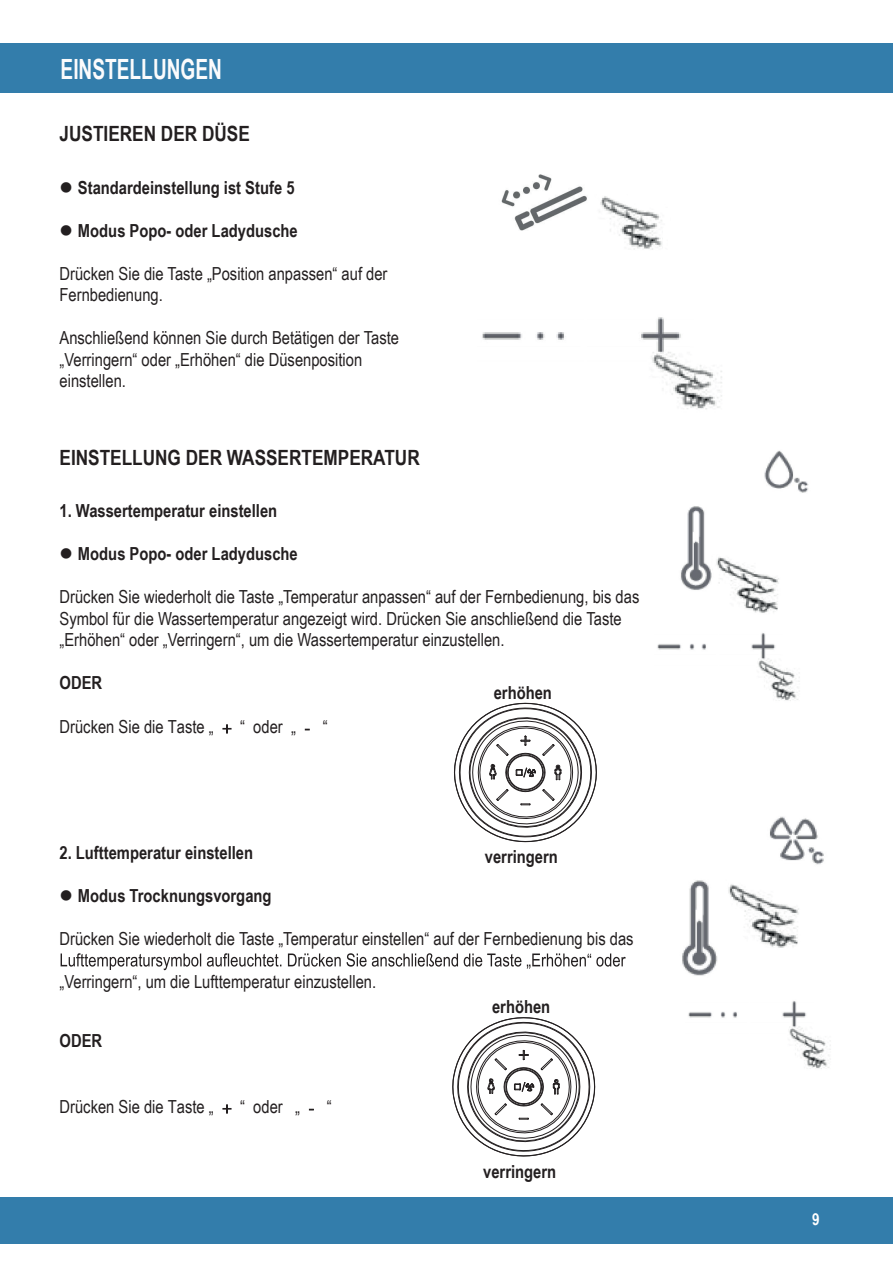
<style>
.page{position:relative;width:893px;height:1263px;background:#fff}
.page>*{position:absolute;margin:0;border:0;box-sizing:border-box;transform-origin:0 0}
.t1{font:700 27.9px "Arial Narrow";color:#fbfbfc;scale:.84 1}
.t2{font:700 21px "Arial Narrow";color:#231f20}
.t3{font:18px/21.6px "Arial Narrow";color:#231f20}
.t4{font:700 18px "Arial Narrow";color:#231f20}
.t5{font:700 16.5px "Arial Narrow";color:#fff}
</style>
<div class="page">
<div style="left:0;top:43px;width:893px;height:50px;background:#337dab"></div>
<div style="left:0;top:1197px;width:893px;height:47px;background:#337dab"></div>
<img style="left:482px;top:317px;width:240px;height:93px">
<svg style="left:222px;top:724px;width:10px;height:10px"></svg>
<svg style="left:61px;top:953px;width:565px;height:17px"></svg>
<img style="left:680px;top:450px;width:129px;height:163px">
<img style="left:682px;top:816px;width:142px;height:160px">
<img style="left:501px;top:174px;width:161px;height:76px">
<img style="left:657px;top:633px;width:143px;height:68px">
<svg style="left:454px;top:702px;width:142px;height:141px"></svg>
<img style="left:688px;top:1001px;width:143px;height:68px">
<svg style="left:222px;top:1104px;width:10px;height:10px"></svg>
<svg style="left:453px;top:1017px;width:142px;height:140px"></svg>
<h1 class="t1" style="left:61px;top:48px;width:194px">EINSTELLUNGEN</h1>
<p class="t2" style="left:60px;top:118px;width:192px">JUSTIEREN DER DÜSE</p>
<p class="t4" style="left:60px;top:174px;width:236px">● Standardeinstellung ist Stufe 5</p>
<p class="t4" style="left:60px;top:217px;width:240px">● Modus Popo- oder Ladydusche</p>
<p class="t3" style="left:60px;top:262px;width:329px">Drücken Sie die Taste „Position anpassen“ auf der<br>Fernbedienung.</p>
<p class="t3" style="left:60px;top:326px;width:341px">Anschließend können Sie durch Betätigen der Taste „Verringern“ oder „Erhöhen“ die Düsenposition einstellen.</p>
<p class="t2" style="left:60px;top:442px;width:362px">EINSTELLUNG DER WASSERTEMPERATUR</p>
<p class="t4" style="left:60px;top:497px;width:219px">1. Wassertemperatur einstellen</p>
<p class="t4" style="left:60px;top:540px;width:240px">● Modus Popo- oder Ladydusche</p>
<p class="t3" style="left:60px;top:585px;width:581px">Drücken Sie wiederholt die Taste „Temperatur anpassen“ auf der Fernbedienung, bis das<br>Symbol für die Wassertemperatur angezeigt wird. Drücken Sie anschließend die Taste „Erhöhen“ oder „Verringern“, um die Wassertemperatur einzustellen.</p>
<p class="t4" style="left:60px;top:669px;width:44px">ODER</p>
<p class="t3" style="left:60px;top:715px;width:156px">Drücken Sie die Taste „</p>
<p class="t3" style="left:240px;top:715px;width:57px">“ oder „</p>
<p class="t3" style="left:323px;top:715px;width:6px">“</p>
<p class="t4" style="left:494px;top:679px;width:60px">erhöhen</p>
<p class="t4" style="left:60px;top:839px;width:195px">2. Lufttemperatur einstellen</p>
<p class="t4" style="left:60px;top:882px;width:214px">● Modus Trocknungsvorgang</p>
<p class="t3" style="left:60px;top:927px;width:576px">Drücken Sie wiederholt die Taste „Temperatur einstellen“ auf der Fernbedienung bis das</p>
<p class="t3" style="left:60px;top:970px;width:318px">„Verringern“, um die Lufttemperatur einzustellen.</p>
<p class="t4" style="left:485px;top:843px;width:75px">verringern</p>
<p class="t4" style="left:60px;top:1027px;width:44px">ODER</p>
<p class="t3" style="left:60px;top:1095px;width:156px">Drücken Sie die Taste „</p>
<p class="t3" style="left:240px;top:1095px;width:61px">“ oder „</p>
<p class="t3" style="left:327px;top:1095px;width:6px">“</p>
<p class="t4" style="left:492px;top:993px;width:60px">erhöhen</p>
<p class="t4" style="left:483px;top:1157px;width:75px">verringern</p>
<p class="t5" style="left:812px;top:1207px;width:9px">9</p>
</div>
